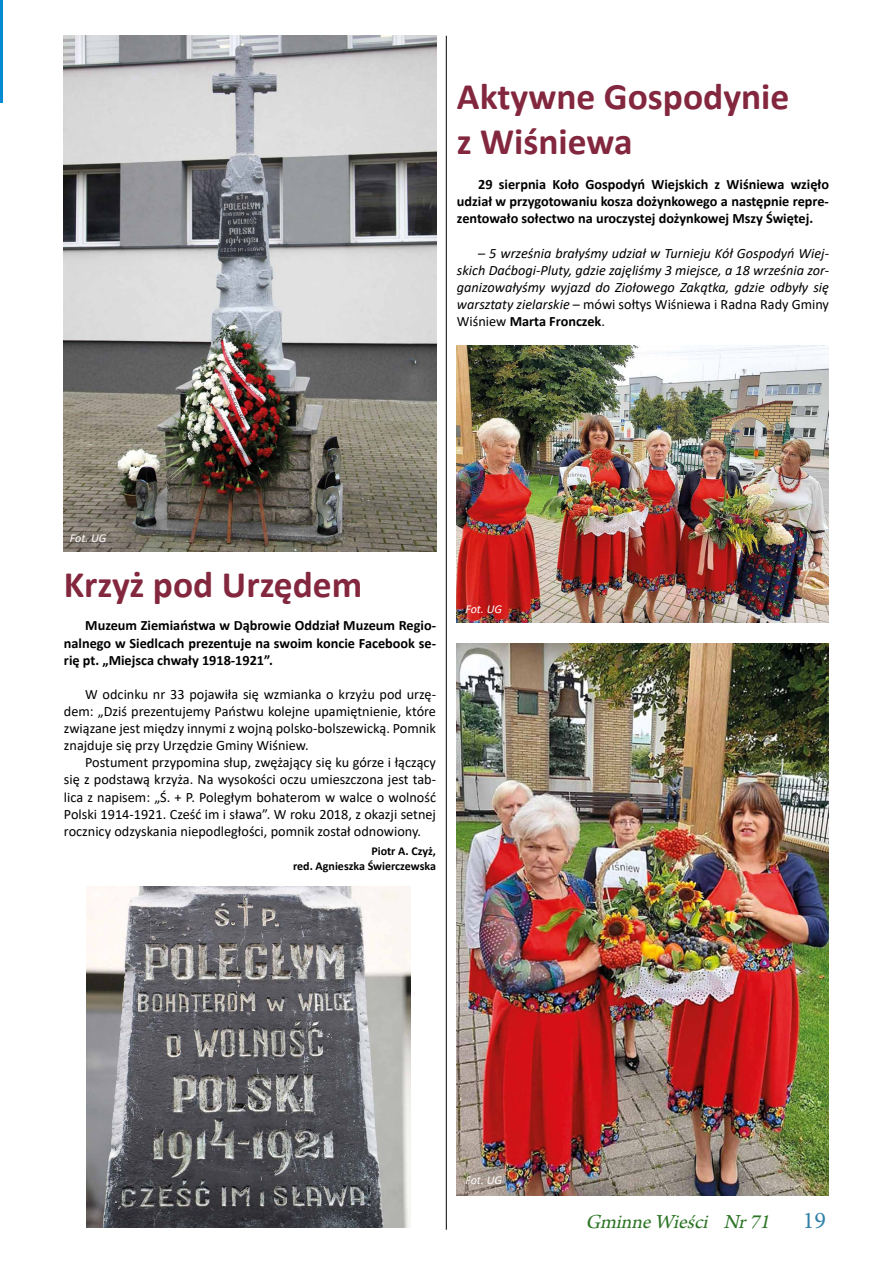
<style>
.page{position:relative;width:893px;height:1263px;background:#fff}
.page>*{position:absolute;margin:0;border:0;box-sizing:border-box;transform-origin:0 0}
.t1{font:700 37.5px/45px "Calibri";color:#83273e}
.t2{font:italic 21px "Arno Pro";color:#2c7525}
.t3{font:14.25px/17.1px "Calibri";color:#000;text-align:justify}
.t4{font:700 14.25px/17.1px "Calibri";color:#000;text-align:justify}
.t5{font:italic 14.25px/17.1px "Calibri";color:#000;text-align:justify}
.t6{font:700 12px/14.4px "Calibri";color:#000;text-align:right}
.t7{font:italic 12px "Calibri";color:#fff}
.s1{font-style:normal}
.s2{font-weight:700;font-style:normal}
.s3{font-family:"Minion Pro";font-style:normal;font-size:24px;color:#3180ab}
</style>
<div class="page">
<img style="left:64px;top:36px;width:372px;height:515px">
<img style="left:457px;top:345px;width:372px;height:278px">
<hr style="left:446px;top:36px;width:1px;height:1194px;background:#000">
<img style="left:457px;top:643px;width:372px;height:553px">
<img style="left:87px;top:887px;width:323px;height:340px">
<hr style="left:0;top:0;width:2px;height:102px;background:#008bd2">
<h1 class="t1" style="left:457px;top:73px;width:334px">Aktywne Gospodynie z Wiśniewa</h1>
<p class="t4" style="left:457px;top:176px;width:374px;text-indent:21px">29 sierpnia Koło Gospodyń Wiejskich z Wiśniewa wzięło udział w przygotowaniu kosza dożynkowego a następnie repre&shy;zentowało sołectwo na uroczystej dożynkowej Mszy Świętej.</p>
<p class="t5" style="left:457px;top:244px;width:374px;text-indent:21px"><span class="s1">–</span> 5 września brałyśmy udział w Turnieju Kół Gospodyń Wiej&shy;skich Daćbogi-Pluty, gdzie zajęliśmy 3 miejsce, a 18 września zor&shy;ganizowałyśmy wyjazd do Ziołowego Zakątka, gdzie odbyły się warsztaty zielarskie <span class="s1">– mówi sołtys Wiśniewa i Radna Rady Gminy Wiśniew</span> <span class="s2">Marta Fronczek</span><span class="s1">.</span></p>
<p class="t7" style="left:70px;top:530px;width:38px">Fot. UG</p>
<h1 class="t1" style="left:64px;top:561px;width:300px">Krzyż pod Urzędem</h1>
<p class="t4" style="left:64px;top:617px;width:374px;text-indent:21px">Muzeum Ziemiaństwa w Dąbrowie Oddział Muzeum Regio&shy;nalnego w Siedlcach prezentuje na swoim koncie Facebook se&shy;rię pt. „Miejsca chwały 1918-1921”.</p>
<p class="t3" style="left:64px;top:685px;width:374px;text-indent:21px">W odcinku nr 33 pojawiła się wzmianka o krzyżu pod urzę&shy;dem: „Dziś prezentujemy Państwu kolejne upamiętnienie, które związane jest między innymi z wojną polsko-bolszewicką. Pomnik znajduje się przy Urzędzie Gminy Wiśniew.</p>
<p class="t3" style="left:64px;top:754px;width:374px;text-indent:21px">Postument przypomina słup, zwężający się ku górze i łączący się z podstawą krzyża. Na wysokości oczu umieszczona jest tab&shy;lica z napisem: „Ś. + P. Poległym bohaterom w walce o wolność Polski 1914-1921. Cześć im i sława”. W roku 2018, z okazji setnej rocznicy odzyskania niepodległości, pomnik został odnowiony.</p>
<p class="t6" style="left:293px;top:844px;width:144px">Piotr A. Czyż,<br>red. Agnieszka Świerczewska</p>
<p class="t7" style="left:465px;top:601px;width:38px">Fot. UG</p>
<p class="t7" style="left:465px;top:1172px;width:38px">Fot. UG</p>
<h2 class="t2" style="left:585px;top:1210px;width:242px">GminneWieści Nr71 <span class="s3">1 9</span></h2>
</div>
